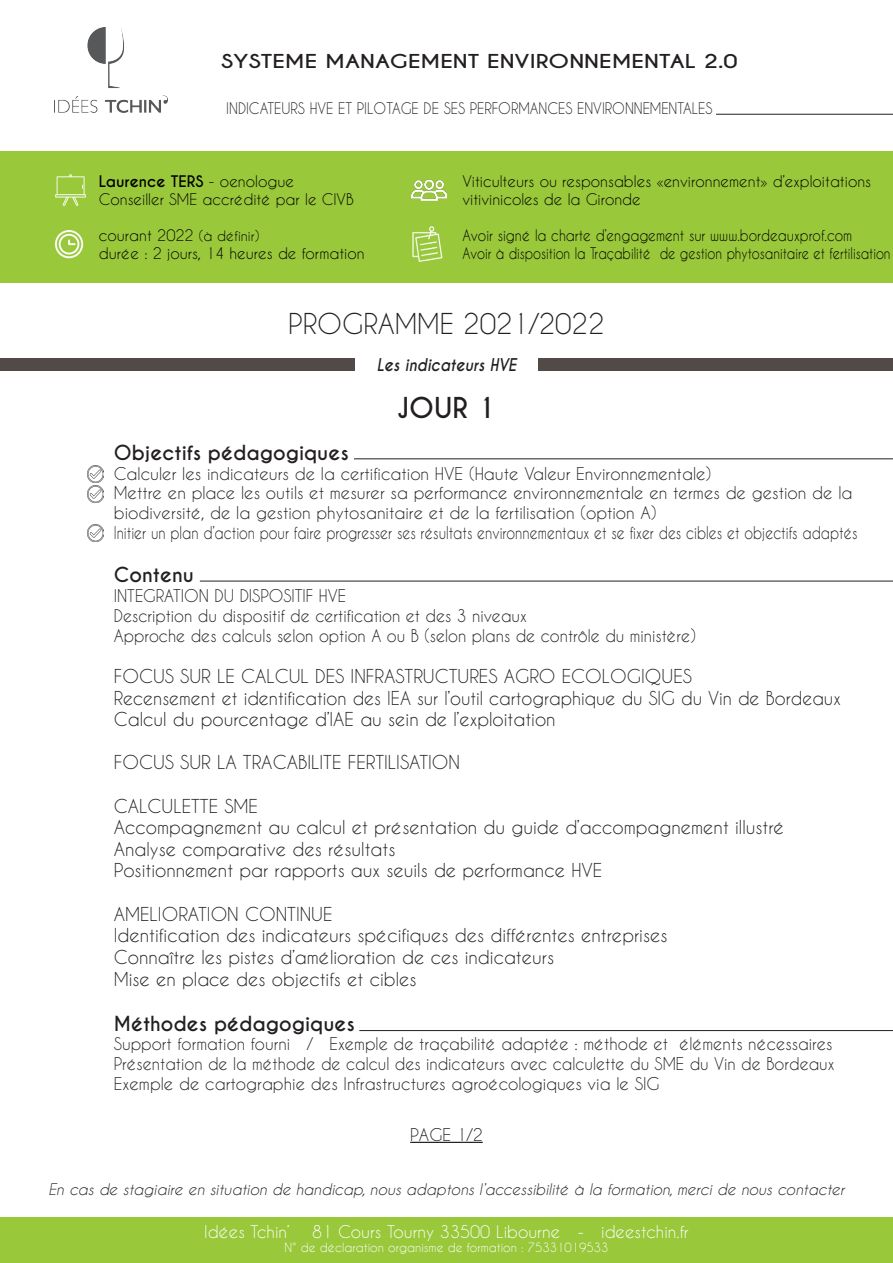
<style>
.page{position:relative;width:893px;height:1263px;background:#fff}
.page>*{position:absolute;margin:0;border:0;box-sizing:border-box;transform-origin:0 0}
.t1{font:27px "Caviar Dreams";color:#231f20}
.t2{font:700 27px "Caviar Dreams";color:#231f20}
.t3{font:700 19.5px "Caviar Dreams";color:#231f20}
.t4{font:18px "Caviar Dreams";color:#231f20}
.t5{font:700 18px "Caviar Dreams";color:#231f20;scale:1.25 1}
.t6{font:16.5px/19.8px "Caviar Dreams";color:#231f20}
.t7{font:16.5px "Caviar Dreams";color:#231f20;scale:.96 1}
.t8{font:16.5px "Caviar Dreams";color:#231f20;scale:.84 1}
.t9{font:16.5px "Caviar Dreams";color:#fff}
.t10{font:italic 700 16.5px "Caviar Dreams";color:#231f20;scale:.9 1}
.t11{font:15px/18px "Caviar Dreams";color:#000}
.t12{font:italic 15px "Caviar Dreams";color:#231f20}
.t13{font:15px "Caviar Dreams";color:#000;scale:.85 1}
.t14{font:15px "Caviar Dreams";color:#231f20;scale:.92 1}
.t15{font:15px "Caviar Dreams";color:#000;scale:.9 1}
.t16{font:700 15px "Caviar Dreams";color:#000}
.t17{font:12px "Caviar Dreams";color:#fff}
.s1{font-weight:400}
.s2{font-size:13.5px}
</style>
<div class="page">
<div style="left:0;top:1217px;width:893px;height:46px;background:#99c83b"></div>
<img style="left:54px;top:27px;width:113px;height:86px">
<hr style="left:716px;top:114px;width:177px;height:1px;background:#231f20">
<div style="left:0;top:151px;width:893px;height:132px;background:#99c83b"></div>
<img style="left:55px;top:174px;width:31px;height:32px">
<img style="left:54px;top:230px;width:30px;height:29px">
<img style="left:411px;top:179px;width:35px;height:22px">
<img style="left:412px;top:226px;width:31px;height:35px">
<img style="left:87px;top:465px;width:17px;height:17px">
<img style="left:87px;top:524px;width:17px;height:17px">
<hr style="left:410px;top:1142px;width:73px;height:1px;background:#231f20">
<hr style="left:354px;top:459px;width:539px;height:1px;background:#231f20">
<hr style="left:200px;top:581px;width:693px;height:1px;background:#231f20">
<div style="left:0;top:358px;width:354px;height:13px;background:#524a47"></div>
<div style="left:539px;top:358px;width:354px;height:13px;background:#524a47"></div>
<img style="left:87px;top:485px;width:17px;height:17px">
<hr style="left:359px;top:1030px;width:534px;height:1px;background:#231f20">
<p class="t5" style="left:221px;top:51px;width:415px">SYSTEME MANAGEMENT ENVIRONNEMENTAL 2.0</p>
<p class="t14" style="left:226px;top:101px;width:530px">INDICATEURS HVE ET PILOTAGE DE SES PERFORMANCES ENVIRONNEMENTALES</p>
<p class="t16" style="left:99px;top:172px;width:197px">Laurence TERS <span class="s1">- oenologue</span></p>
<p class="t11" style="left:99px;top:190px;width:257px">Conseiller SME accrédité par le CIVB</p>
<p class="t11" style="left:99px;top:226px;width:162px">courant 2022 <span class="s2">(à définir)</span></p>
<p class="t11" style="left:99px;top:244px;width:267px">durée : 2 jours, 14 heures de formation</p>
<p class="t11" style="left:462px;top:172px;width:410px">Viticulteurs ou responsables «environnement» d’exploitations vitivinicoles de la Gironde</p>
<p class="t15" style="left:462px;top:227px;width:435px">Avoir signé la charte d’engagement sur www.bordeauxprof.com</p>
<p class="t13" style="left:462px;top:245px;width:505px">Avoir à disposition la Traçabilité de gestion phytosanitaire et fertilisation</p>
<p class="t1" style="left:288px;top:309px;width:318px">PROGRAMME 2021/2022</p>
<p class="t10" style="left:377px;top:355px;width:157px">Les indicateurs HVE</p>
<p class="t2" style="left:397px;top:392px;width:101px">JOUR 1</p>
<p class="t3" style="left:114px;top:441px;width:236px">Objectifs pédagogiques</p>
<p class="t6" style="left:114px;top:464px;width:599px">Calculer les indicateurs de la certification HVE (Haute Valeur Environnementale)</p>
<p class="t6" style="left:114px;top:483px;width:740px">Mettre en place les outils et mesurer sa performance environnementale en termes de gestion de la biodiversité, de la gestion phytosanitaire et de la fertilisation (option A)</p>
<p class="t8" style="left:114px;top:524px;width:887px">Initier un plan d’action pour faire progresser ses résultats environnementaux et se fixer des cibles et objectifs adaptés</p>
<p class="t3" style="left:114px;top:563px;width:82px">Contenu</p>
<p class="t7" style="left:114px;top:587px;width:243px">INTEGRATION DU DISPOSITIF HVE</p>
<p class="t7" style="left:114px;top:607px;width:432px">Description du dispositif de certification et des 3 niveaux</p>
<p class="t7" style="left:114px;top:626px;width:608px">Approche des calculs selon option A ou B (selon plans de contrôle du ministère)</p>
<p class="t4" style="left:114px;top:666px;width:580px">FOCUS SUR LE CALCUL DES INFRASTRUCTURES AGRO ECOLOGIQUES</p>
<p class="t4" style="left:114px;top:688px;width:728px">Recensement et identification des IEA sur l’outil cartographique du SIG du Vin de Bordeaux</p>
<p class="t4" style="left:114px;top:710px;width:443px">Calcul du pourcentage d’IAE au sein de l’exploitation</p>
<p class="t4" style="left:114px;top:753px;width:348px">FOCUS SUR LA TRACABILITE FERTILISATION</p>
<p class="t4" style="left:114px;top:796px;width:146px">CALCULETTE SME</p>
<p class="t4" style="left:114px;top:818px;width:672px">Accompagnement au calcul et présentation du guide d’accompagnement illustré</p>
<p class="t4" style="left:114px;top:839px;width:283px">Analyse comparative des résultats</p>
<p class="t4" style="left:114px;top:861px;width:490px">Positionnement par rapports aux seuils de performance HVE</p>
<p class="t4" style="left:114px;top:904px;width:220px">AMELIORATION CONTINUE</p>
<p class="t4" style="left:114px;top:926px;width:555px">Identification des indicateurs spécifiques des différentes entreprises</p>
<p class="t4" style="left:114px;top:947px;width:442px">Connaître les pistes d’amélioration de ces indicateurs</p>
<p class="t4" style="left:114px;top:969px;width:304px">Mise en place des objectifs et cibles</p>
<p class="t3" style="left:114px;top:1011px;width:243px">Méthodes pédagogiques</p>
<p class="t6" style="left:114px;top:1034px;width:720px">Support formation fourni / Exemple de traçabilité adaptée : méthode et éléments nécessaires</p>
<p class="t7" style="left:114px;top:1055px;width:752px">Présentation de la méthode de calcul des indicateurs avec calculette du SME du Vin de Bordeaux</p>
<p class="t6" style="left:114px;top:1074px;width:547px">Exemple de cartographie des Infrastructures agroécologiques via le SIG</p>
<p class="t6" style="left:410px;top:1124px;width:74px">PAGE 1/2</p>
<p class="t12" style="left:48px;top:1181px;width:798px">En cas de stagiaire en situation de handicap, nous adaptons l’accessibilité à la formation, merci de nous contacter</p>
<p class="t9" style="left:204px;top:1222px;width:87px">Idées Tchin’</p>
<p class="t9" style="left:312px;top:1222px;width:378px">81 Cours Tourny 33500 Libourne - ideestchin.fr</p>
<p class="t17" style="left:284px;top:1241px;width:325px">N° de déclaration organisme de formation : 75331019533</p>
</div>
